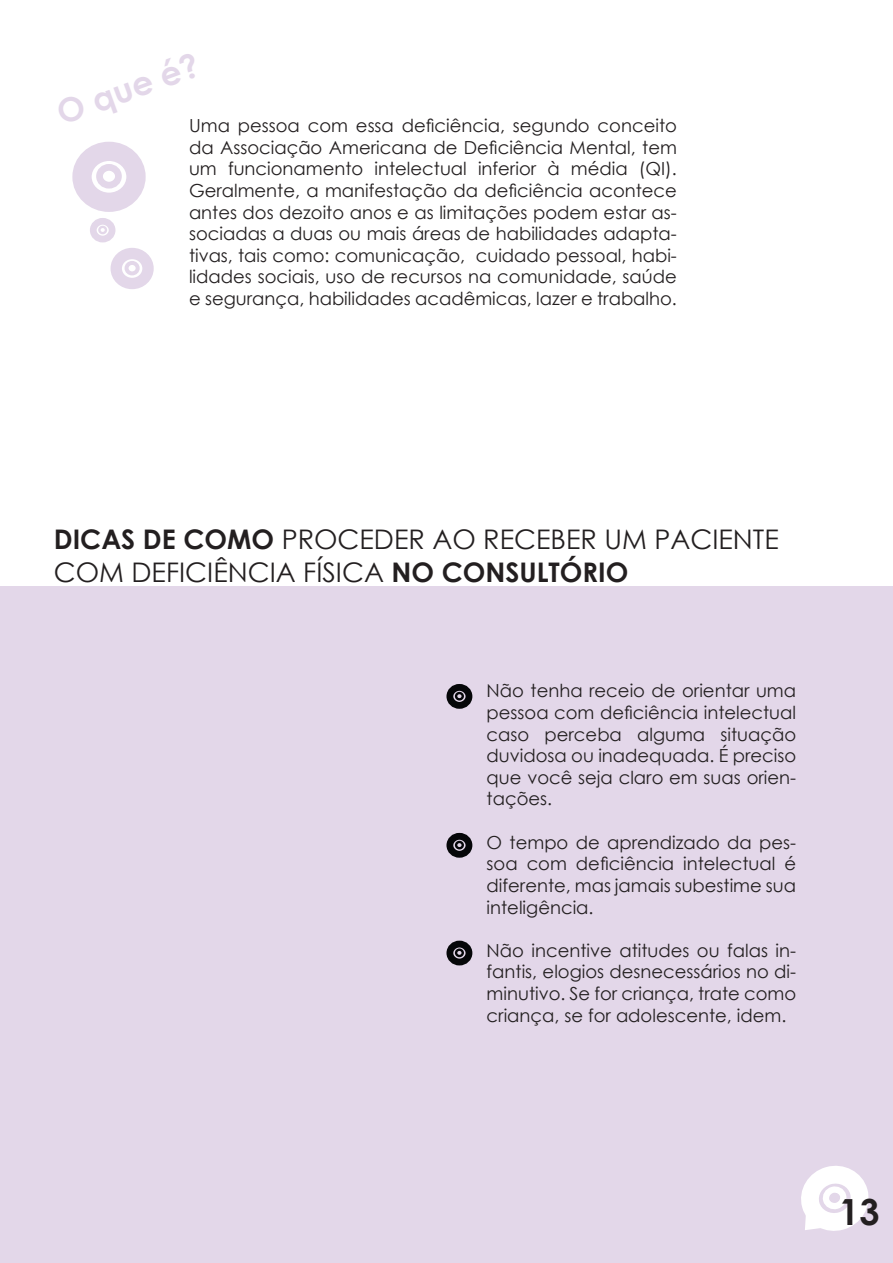
<style>
.page{position:relative;width:893px;height:1263px;background:#fff}
.page>*{position:absolute;margin:0;border:0;box-sizing:border-box;transform-origin:0 0}
.t1{font:700 36px "Century Gothic";color:#231f20}
.t2{font:700 33px "Century Gothic";color:#e3d7e9}
.t3{font:27px/32.7px "Century Gothic";color:#231f20}
.t4{font:18px/21.6px "Century Gothic";color:#231f20;text-align:justify}
.s1{font-weight:700}
</style>
<div class="page">
<div style="left:72px;top:142px;width:74px;height:70px;border:19px solid #e3d7e9;border-radius:50%"></div>
<div style="left:96px;top:164px;width:26px;height:25px;border:7px solid #e3d7e9;border-radius:50%"></div>
<div style="left:0;top:586px;width:893px;height:677px;background:#e3d7e9"></div>
<div style="left:446px;top:684px;width:26px;height:25px;border:7px solid #060709;border-radius:50%"></div>
<div style="left:455px;top:692px;width:9px;height:8px;border:2px solid #060709;border-radius:50%"></div>
<div style="left:446px;top:941px;width:26px;height:24px;border:7px solid #060709;border-radius:50%"></div>
<div style="left:455px;top:948px;width:9px;height:9px;border:2px solid #060709;border-radius:50%"></div>
<div style="left:446px;top:833px;width:26px;height:25px;border:7px solid #060709;border-radius:50%"></div>
<div style="left:455px;top:841px;width:9px;height:8px;border:2px solid #060709;border-radius:50%"></div>
<div style="left:111px;top:248px;width:43px;height:41px;border:11px solid #e3d7e9;border-radius:50%"></div>
<div style="left:125px;top:261px;width:15px;height:14px;border:4px solid #e3d7e9;border-radius:50%"></div>
<div style="left:90px;top:218px;width:25px;height:24px;border:7px solid #e3d7e9;border-radius:50%"></div>
<div style="left:98px;top:226px;width:9px;height:8px;border:2px solid #e3d7e9;border-radius:50%"></div>
<svg style="left:801px;top:1166px;width:67px;height:65px"></svg>
<p class="t2" style="left:50px;top:90px;width:150px;rotate:-20deg">O que é?</p>
<p class="t4" style="left:189px;top:115px;width:489px">Uma pessoa com essa deficiência, segundo conceito da Associação Americana de Deficiência Mental, tem um funcionamento intelectual inferior à média (QI).<br>Geralmente, a manifestação da deficiência acontece antes dos dezoito anos e as limitações podem estar as&shy;sociadas a duas ou mais áreas de habilidades adapta&shy;tivas, tais como: comunicação, cuidado pessoal, habi&shy;lidades sociais, uso de recursos na comunidade, saúde e segurança, habilidades acadêmicas, lazer e trabalho.</p>
<p class="t3" style="left:54px;top:522px;width:726px"><span class="s1">DICAS DE COMO</span> PROCEDER AO RECEBER UM PACIENTE<br>COM DEFICIÊNCIA FÍSICA <span class="s1">NO CONSULTÓRIO</span></p>
<p class="t4" style="left:487px;top:680px;width:311px">Não tenha receio de orientar uma pessoa com deficiência intelectual caso perceba alguma situação duvidosa ou inadequada. É preciso que você seja claro em suas orien&shy;tações.</p>
<p class="t4" style="left:487px;top:831px;width:311px">O tempo de aprendizado da pes&shy;soa com deficiência intelectual é diferente, mas jamais subestime sua inteligência.</p>
<p class="t4" style="left:487px;top:939px;width:311px">Não incentive atitudes ou falas in&shy;fantis, elogios desnecessários no di&shy;minutivo. Se for criança, trate como criança, se for adolescente, idem.</p>
<p class="t1" style="left:839px;top:1185px;width:42px">13</p>
</div>
